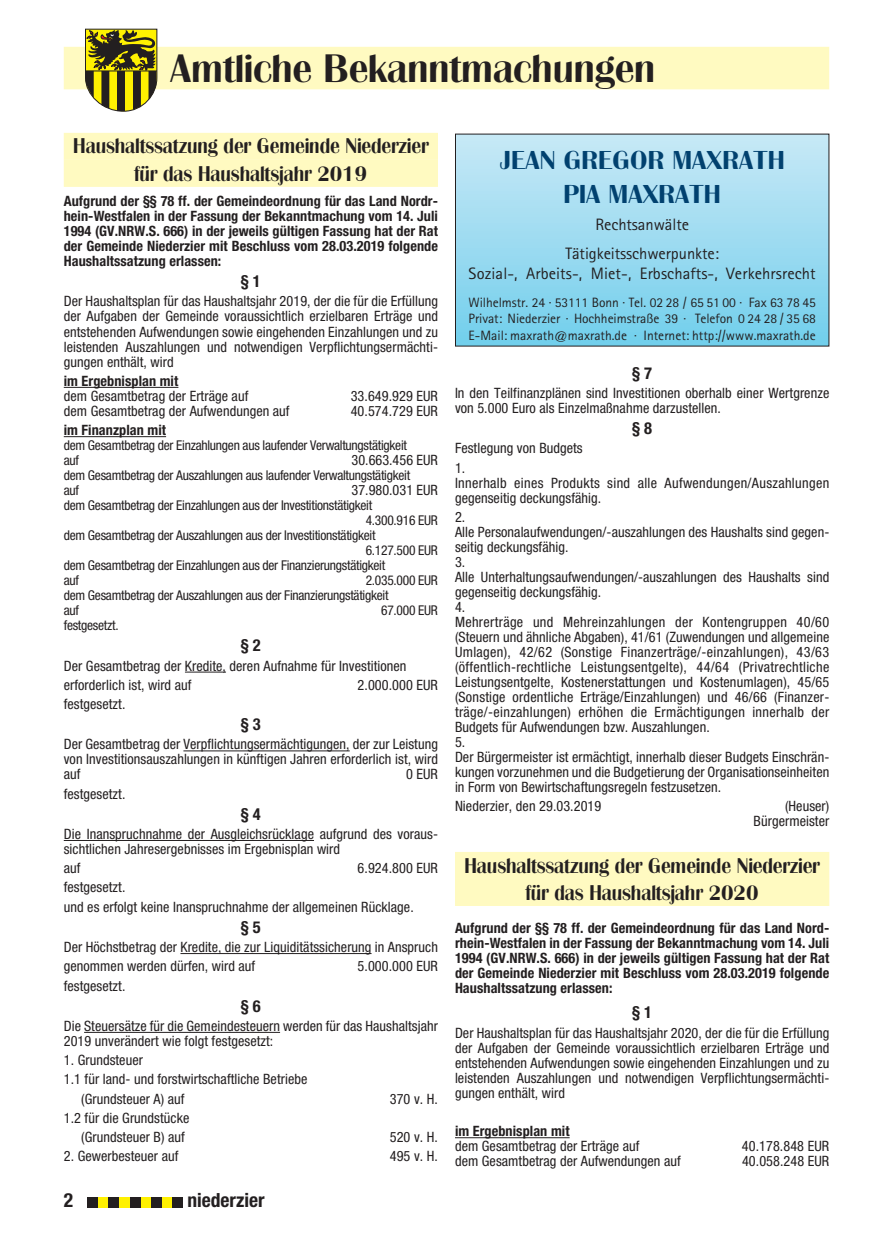
<style>
.page{position:relative;width:893px;height:1234px;background:#fff}
.page>*{position:absolute;margin:0;border:0;box-sizing:border-box;transform-origin:0 0}
.t1{font:39px "Bri Reg";color:#231f20}
.t2{font:25.5px/33.6px "Bri Reg";letter-spacing:.005em;color:#01416f;text-align:center}
.t3{font:21px/27px "Bri Reg";color:#231f20;text-align:center;scale:.92 1}
.t4{font:700 condensed 19.5px "Helvetica Neue";color:#231f20}
.t5{font:16.5px/28.8px "Rotis Sans Serif";letter-spacing:.005em;color:#231f20;text-align:center}
.t6{font:700 condensed 16.5px "Helvetica Neue LT Std";color:#231f20}
.t7{font:condensed 14.25px/15px "Helvetica Neue LT Std";letter-spacing:.005em;color:#231f20}
.t8{font:700 condensed 14.25px/15px "Helvetica Neue LT Std";letter-spacing:.005em;color:#231f20;text-align:justify}
.t9{font:condensed 14.25px/15px "Helvetica Neue LT Std";letter-spacing:.025em;color:#231f20}
.t10{font:condensed 13.5px/15px "Helvetica Neue LT Std";letter-spacing:-.02em;color:#231f20}
.t11{font:13.5px/16.2px "Rotis Sans Serif";color:#231f20;text-align:justify}
</style>
<div class="page">
<div style="left:64px;top:47px;width:765px;height:42px;background:#fffac1"></div>
<svg style="left:85px;top:29px;width:72px;height:83px;background:#8c8429"></svg>
<hr style="left:85px;top:70px;width:72px;height:1px;background:#231f20">
<div style="left:87px;top:1196px;width:96px;height:10px;background:#fff101"></div>
<div style="left:87px;top:1196px;width:11px;height:10px;background:#231f20"></div>
<div style="left:108px;top:1196px;width:11px;height:10px;background:#231f20"></div>
<div style="left:130px;top:1196px;width:10px;height:10px;background:#231f20"></div>
<div style="left:151px;top:1196px;width:11px;height:10px;background:#231f20"></div>
<div style="left:172px;top:1196px;width:11px;height:10px;background:#231f20"></div>
<div style="left:64px;top:133px;width:374px;height:27px;background:#fffac1"></div>
<div style="left:64px;top:160px;width:374px;height:27px;background:#fffac1"></div>
<hr style="left:64px;top:387px;width:114px;height:1px;background:#231f20">
<hr style="left:64px;top:436px;width:102px;height:1px;background:#231f20">
<hr style="left:185px;top:671px;width:41px;height:1px;background:#231f20">
<hr style="left:183px;top:750px;width:167px;height:1px;background:#231f20">
<hr style="left:64px;top:839px;width:250px;height:1px;background:#231f20">
<hr style="left:180px;top:952px;width:192px;height:1px;background:#231f20">
<hr style="left:84px;top:1031px;width:196px;height:1px;background:#231f20">
<div style="left:456px;top:134px;width:373px;height:211px;background:linear-gradient(to bottom,#c8e9f6,#72cfec)"></div>
<div style="left:455px;top:851px;width:374px;height:27px;background:#fffac1"></div>
<div style="left:455px;top:878px;width:374px;height:27px;background:#fffac1"></div>
<hr style="left:455px;top:1137px;width:115px;height:1px;background:#231f20">
<h1 class="t1" style="left:170px;top:54px;width:487px">Amtliche Bekanntmachungen</h1>
<h3 class="t3" style="left:73px;top:134px;width:388px">Haushaltssatzung der Gemeinde Niederzier für das Haushaltsjahr 2019</h3>
<p class="t8" style="left:64px;top:195px;width:376px">Aufgrund der §§ 78 ff. der Gemeindeordnung für das Land Nordr&shy;hein-Westfalen in der Fassung der Bekanntmachung vom 14. Juli 1994 (GV.NRW.S. 666) in der jeweils gültigen Fassung hat der Rat der Gemeinde Niederzier mit Beschluss vom 28.03.2019 folgende Haushaltssatzung erlassen:</p>
<p class="t6" style="left:241px;top:275px;width:21px">§1</p>
<p class="t7" style="left:64px;top:295px;width:376px;text-align:justify">Der Haushaltsplan für das Haushaltsjahr 2019, der die für die Erfüllung der Aufgaben der Gemeinde voraussichtlich erzielbaren Erträge und entstehenden Aufwendungen sowie eingehenden Einzahlungen und zu leistenden Auszahlungen und notwendigen Verpflichtungsermächti&shy;gungen enthält, wird</p>
<p class="t8" style="left:64px;top:374px;width:116px">im Ergebnisplan mit</p>
<p class="t7" style="left:64px;top:389px;width:186px">dem Gesamtbetrag der Erträge auf</p>
<p class="t7" style="left:351px;top:389px;width:89px">33.649.929 EUR</p>
<p class="t7" style="left:64px;top:404px;width:227px">dem Gesamtbetrag der Aufwendungen auf</p>
<p class="t7" style="left:351px;top:404px;width:89px">40.574.729 EUR</p>
<p class="t8" style="left:64px;top:423px;width:104px">im Finanzplan mit</p>
<p class="t10" style="left:64px;top:439px;width:345px">dem Gesamtbetrag der Einzahlungen aus laufender Verwaltungstätigkeit auf</p>
<p class="t7" style="left:352px;top:453px;width:88px">30.663.456 EUR</p>
<p class="t10" style="left:64px;top:469px;width:348px">dem Gesamtbetrag der Auszahlungen aus laufender Verwaltungstätigkeit auf</p>
<p class="t7" style="left:352px;top:483px;width:88px">37.980.031 EUR</p>
<p class="t10" style="left:64px;top:499px;width:310px">dem Gesamtbetrag der Einzahlungen aus der Investitionstätigkeit</p>
<p class="t10" style="left:366px;top:514px;width:74px">4.300.916 EUR</p>
<p class="t10" style="left:64px;top:529px;width:313px">dem Gesamtbetrag der Auszahlungen aus der Investitionstätigkeit</p>
<p class="t10" style="left:366px;top:544px;width:74px">6.127.500 EUR</p>
<p class="t10" style="left:64px;top:559px;width:323px">dem Gesamtbetrag der Einzahlungen aus der Finanzierungstätigkeit</p>
<p class="t10" style="left:64px;top:574px;width:17px">auf</p>
<p class="t10" style="left:64px;top:574px;width:376px;text-indent:302px">2.035.000 EUR dem Gesamtbetrag der Auszahlungen aus der Finanzierungstätigkeit<br>auf</p>
<p class="t10" style="left:381px;top:604px;width:58px">67.000 EUR</p>
<p class="t10" style="left:64px;top:619px;width:56px">festgesetzt.</p>
<p class="t6" style="left:241px;top:639px;width:21px">§2</p>
<p class="t7" style="left:64px;top:657px;width:344px;line-height:19.2px">Der Gesamtbetrag der Kredite, deren Aufnahme für Investitionen erforderlich ist, wird auf</p>
<p class="t7" style="left:358px;top:678px;width:82px">2.000.000 EUR</p>
<p class="t7" style="left:64px;top:697px;width:63px">festgesetzt.</p>
<p class="t6" style="left:241px;top:718px;width:21px">§3</p>
<p class="t7" style="left:64px;top:737px;width:376px;text-align:justify">Der Gesamtbetrag der Verpflichtungsermächtigungen, der zur Leistung von Investitionsauszahlungen in künftigen Jahren erforderlich ist, wird auf</p>
<p class="t7" style="left:406px;top:767px;width:33px">0 EUR</p>
<p class="t7" style="left:64px;top:787px;width:63px">festgesetzt.</p>
<p class="t6" style="left:241px;top:807px;width:21px">§4</p>
<p class="t7" style="left:64px;top:827px;width:376px">Die Inanspruchnahme der Ausgleichsrücklage aufgrund des voraus&shy;sichtlichen Jahresergebnisses im Ergebnisplan wird</p>
<p class="t7" style="left:64px;top:861px;width:18px">auf</p>
<p class="t7" style="left:358px;top:861px;width:82px">6.924.800 EUR</p>
<p class="t7" style="left:64px;top:878px;width:351px;line-height:19.2px">festgesetzt.<br>und es erfolgt keine Inanspruchnahme der allgemeinen Rücklage.</p>
<p class="t6" style="left:241px;top:920px;width:21px">§5</p>
<p class="t7" style="left:64px;top:938px;width:376px;line-height:19.2px">Der Höchstbetrag der Kredite, die zur Liquiditätssicherung in Anspruch genommen werden dürfen, wird auf</p>
<p class="t7" style="left:358px;top:959px;width:82px">5.000.000 EUR</p>
<p class="t7" style="left:64px;top:978px;width:63px">festgesetzt.</p>
<p class="t6" style="left:241px;top:999px;width:21px">§6</p>
<p class="t7" style="left:64px;top:1019px;width:376px">Die Steuersätze für die Gemeindesteuern werden für das Haushaltsjahr<br>2019 unverändert wie folgt festgesetzt:</p>
<p class="t7" style="left:64px;top:1053px;width:81px">1. Grundsteuer</p>
<p class="t7" style="left:64px;top:1072px;width:245px">1.1 für land- und forstwirtschaftliche Betriebe</p>
<p class="t7" style="left:81px;top:1091px;width:105px">(Grundsteuer A) auf</p>
<p class="t7" style="left:390px;top:1091px;width:50px">370 v. H.</p>
<p class="t7" style="left:81px;top:1109px;width:110px;line-height:19.2px;text-indent:-17px">1.2 für die Grundstücke (Grundsteuer B) auf</p>
<p class="t7" style="left:390px;top:1130px;width:50px">520 v. H.</p>
<p class="t7" style="left:64px;top:1149px;width:116px">2. Gewerbesteuer auf</p>
<p class="t7" style="left:390px;top:1149px;width:50px">495 v. H.</p>
<h3 class="t4" style="left:64px;top:1183px;width:11px">2</h3>
<h3 class="t4" style="left:187px;top:1183px;width:79px">niederzier</h3>
<h2 class="t2" style="left:500px;top:146px;width:287px">JEAN GREGOR MAXRATH<br>PIA MAXRATH</h2>
<p class="t5" style="left:565px;top:212px;width:155px">Rechtsanwälte<br>Tätigkeitsschwerpunkte:</p>
<p class="t5" style="left:469px;top:260px;width:349px">Sozial-, Arbeits-, Miet-, Erbschafts-, Verkehrsrecht</p>
<p class="t11" style="left:469px;top:296px;width:349px">Wilhelmstr. 24 · 53111 Bonn · Tel. 02 28 / 65 51 00 · Fax 63 78 45<br>Privat: Niederzier · Hochheimstraße 39 · Telefon 0 24 28 / 35 68<br>E-Mail: maxrath@maxrath.de · Internet: http://www.maxrath.de</p>
<p class="t6" style="left:632px;top:367px;width:21px">§7</p>
<p class="t7" style="left:455px;top:386px;width:376px">In den Teilfinanzplänen sind Investitionen oberhalb einer Wertgrenze von 5.000 Euro als Einzelmaßnahme darzustellen.</p>
<p class="t6" style="left:632px;top:422px;width:21px">§8</p>
<p class="t7" style="left:455px;top:439px;width:129px;line-height:19.2px">Festlegung von Budgets<br>1.</p>
<p class="t9" style="left:455px;top:476px;width:376px">Innerhalb eines Produkts sind alle Aufwendungen/Auszahlungen gegenseitig deckungsfähig.</p>
<p class="t7" style="left:455px;top:510px;width:376px">2.<br>Alle Personalaufwendungen/-auszahlungen des Haushalts sind gegen&shy;seitig deckungsfähig.<br>3.<br>Alle Unterhaltungsaufwendungen/-auszahlungen des Haushalts sind gegenseitig deckungsfähig.<br>4.<br>Mehrerträge und Mehreinzahlungen der Kontengruppen 40/60 (Steuern und ähnliche Abgaben), 41/61 (Zuwendungen und allgemeine Umlagen), 42/62 (Sonstige Finanzerträge/-einzahlungen), 43/63 (öffentlich-rechtliche Leistungsentgelte), 44/64 (Privatrechtliche Leistungsentgelte, Kostenerstattungen und Kostenumlagen), 45/65 (Sonstige ordentliche Erträge/Einzahlungen) und 46/66 (Finanzer&shy;träge/-einzahlungen) erhöhen die Ermächtigungen innerhalb der Budgets für Aufwendungen bzw. Auszahlungen.<br>5.<br>Der Bürgermeister ist ermächtigt, innerhalb dieser Budgets Einschrän&shy;kungen vorzunehmen und die Budgetierung der Organisationseinheiten in Form von Bewirtschaftungsregeln festzusetzen.</p>
<p class="t7" style="left:455px;top:799px;width:148px">Niederzier, den 29.03.2019</p>
<p class="t7" style="left:754px;top:799px;width:77px;text-align:right">(Heuser)<br>Bürgermeister</p>
<h3 class="t3" style="left:464px;top:853px;width:388px">Haushaltssatzung der Gemeinde Niederzier für das Haushaltsjahr 2020</h3>
<p class="t8" style="left:455px;top:921px;width:376px">Aufgrund der §§ 78 ff. der Gemeindeordnung für das Land Nord&shy;rhein-Westfalen in der Fassung der Bekanntmachung vom 14. Juli 1994 (GV.NRW.S. 666) in der jeweils gültigen Fassung hat der Rat der Gemeinde Niederzier mit Beschluss vom 28.03.2019 folgende Haushaltssatzung erlassen:</p>
<p class="t6" style="left:632px;top:1006px;width:21px">§1</p>
<p class="t7" style="left:455px;top:1025px;width:376px;text-align:justify">Der Haushaltsplan für das Haushaltsjahr 2020, der die für die Erfüllung der Aufgaben der Gemeinde voraussichtlich erzielbaren Erträge und entstehenden Aufwendungen sowie eingehenden Einzahlungen und zu leistenden Auszahlungen und notwendigen Verpflichtungsermächti&shy;gungen enthält, wird</p>
<p class="t8" style="left:455px;top:1124px;width:116px">im Ergebnisplan mit</p>
<p class="t7" style="left:455px;top:1139px;width:186px">dem Gesamtbetrag der Erträge auf</p>
<p class="t7" style="left:742px;top:1139px;width:89px">40.178.848 EUR</p>
<p class="t7" style="left:455px;top:1154px;width:227px">dem Gesamtbetrag der Aufwendungen auf</p>
<p class="t7" style="left:742px;top:1154px;width:89px">40.058.248 EUR</p>
</div>
